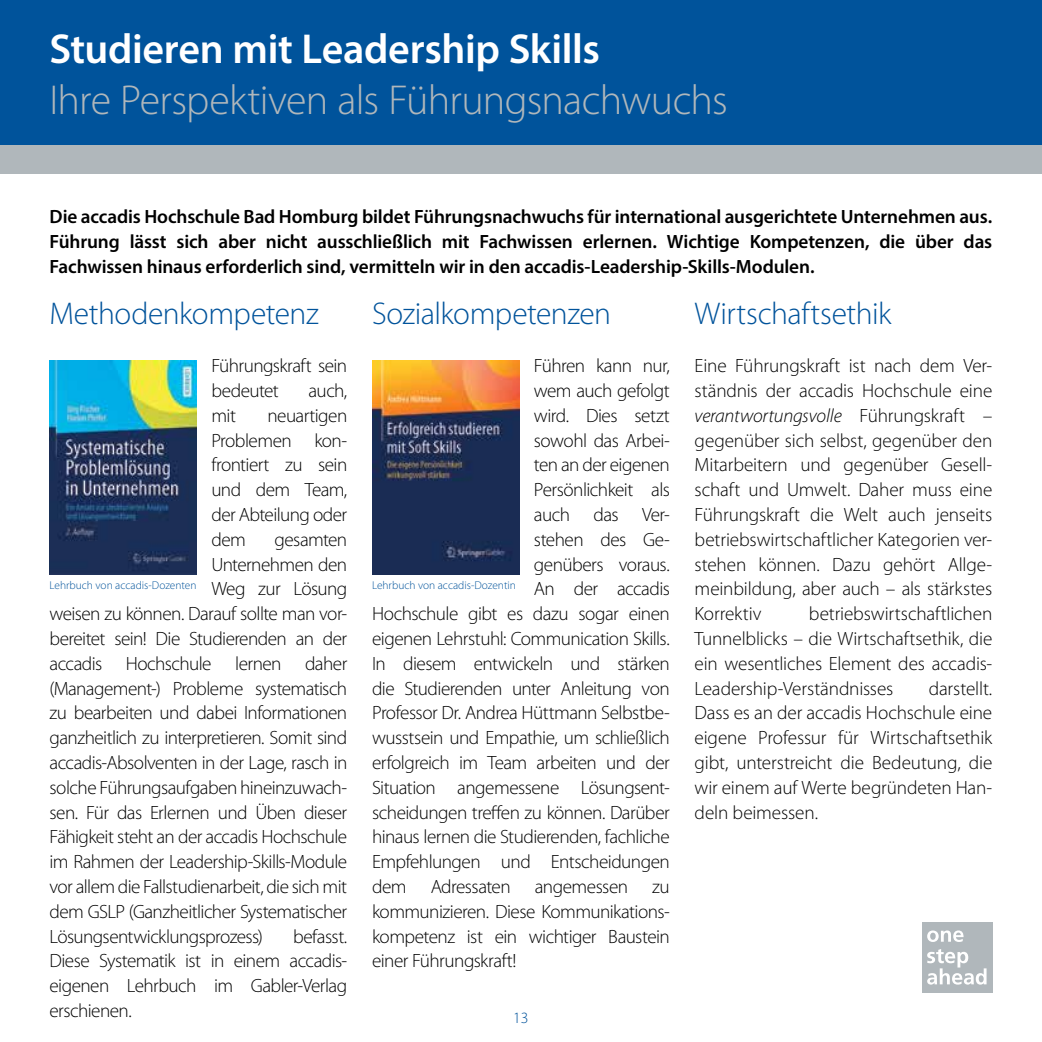
<style>
.page{position:relative;width:1042px;height:1042px;background:#fff}
.page>*{position:absolute;margin:0;border:0;box-sizing:border-box;transform-origin:0 0}
.t1{font:300 42px "Myriad Pro";letter-spacing:-.02em;color:#b0b7bb}
.t2{font:600 42px "Myriad Pro";letter-spacing:-.01em;color:#fff}
.t3{font:300 31.5px "Myriad Pro";letter-spacing:-.015em;color:#00539b}
.t4{font:300 19.25px/24.8px "Myriad Pro";letter-spacing:-.03em;color:#000;text-align:justify}
.t5{font:600 19.25px/24.8px "Myriad Pro";letter-spacing:-.005em;color:#000;text-align:justify}
.t6{font:300 15.75px "Myriad Pro";color:#00539b}
.t7{font:300 11.38px "Myriad Pro";color:#00539b}
.s1{font-style:italic}
</style>
<div class="page">
<div style="left:0;top:0;width:1042px;height:158px;background:#00539b"></div>
<div style="left:0;top:146px;width:1042px;height:28px;background:#b0b7bb"></div>
<img style="left:372px;top:360px;width:147px;height:214px">
<img style="left:50px;top:360px;width:146px;height:215px">
<div style="left:921px;top:922px;width:71px;height:70px;background:#b0b7bb"></div>
<svg style="left:927px;top:930px;width:36px;height:12px"></svg>
<svg style="left:927px;top:949px;width:59px;height:35px"></svg>
<h1 class="t2" style="left:50px;top:23px;width:552px">Studieren mit Leadership Skills</h1>
<h1 class="t1" style="left:50px;top:74px;width:680px">Ihre Perspektiven als Führungsnachwuchs</h1>
<p class="t5" style="left:50px;top:204px;width:944px">Die accadis Hochschule Bad Homburg bildet Führungsnachwuchs für international ausgerichtete Unternehmen aus.<br>Führung lässt sich aber nicht ausschließlich mit Fachwissen erlernen. Wichtige Kompetenzen, die über das Fachwissen hinaus erforderlich sind, vermitteln wir in den accadis-Leadership-Skills-Modulen.</p>
<h2 class="t3" style="left:372px;top:294px;width:240px">Sozialkompetenzen</h2>
<p class="t4" style="left:534px;top:353px;width:137px">Führen kann nur,</p>
<p class="t4" style="left:534px;top:378px;width:137px">wem auch gefolgt</p>
<p class="t4" style="left:534px;top:403px;width:137px">wird. Dies setzt</p>
<p class="t4" style="left:534px;top:427px;width:137px">sowohl das Arbei-</p>
<p class="t4" style="left:534px;top:452px;width:137px">ten an der eigenen</p>
<p class="t4" style="left:534px;top:477px;width:137px">Persönlichkeit als</p>
<p class="t4" style="left:534px;top:502px;width:137px">auch das Ver-</p>
<p class="t4" style="left:534px;top:527px;width:137px">stehen des Ge-</p>
<p class="t4" style="left:534px;top:551px;width:137px">genübers voraus.</p>
<p class="t4" style="left:534px;top:576px;width:137px">An der accadis</p>
<p class="t4" style="left:372px;top:601px;width:299px">Hochschule gibt es dazu sogar einen</p>
<p class="t4" style="left:372px;top:626px;width:299px">eigenen Lehrstuhl: Communication Skills.</p>
<p class="t4" style="left:372px;top:651px;width:299px">In diesem entwickeln und stärken</p>
<p class="t4" style="left:372px;top:675px;width:299px">die Studierenden unter Anleitung von</p>
<p class="t4" style="left:372px;top:700px;width:299px">Professor Dr. Andrea Hüttmann Selbstbe-</p>
<p class="t4" style="left:372px;top:725px;width:299px">wusstsein und Empathie, um schließlich</p>
<p class="t4" style="left:372px;top:750px;width:299px">erfolgreich im Team arbeiten und der</p>
<p class="t4" style="left:372px;top:775px;width:299px">Situation angemessene Lösungsent-</p>
<p class="t4" style="left:372px;top:799px;width:299px">scheidungen treffen zu können. Darüber</p>
<p class="t4" style="left:372px;top:824px;width:299px">hinaus lernen die Studierenden, fachliche</p>
<p class="t4" style="left:372px;top:849px;width:299px">Empfehlungen und Entscheidungen</p>
<p class="t4" style="left:372px;top:874px;width:36px">dem</p>
<p class="t4" style="left:431px;top:874px;width:81px">Adressaten</p>
<p class="t4" style="left:535px;top:874px;width:95px">angemessen</p>
<h2 class="t3" style="left:694px;top:294px;width:198px">Wirtschaftsethik</h2>
<p class="t4" style="left:694px;top:353px;width:299px">Eine Führungskraft ist nach dem Ver&shy;ständnis der accadis Hochschule eine <span class="s1">verantwortungsvolle</span> Führungskraft – gegenüber sich selbst, gegenüber den Mitarbeitern und gegenüber Gesell&shy;schaft und Umwelt. Daher muss eine Führungskraft die Welt auch jenseits betriebswirtschaftlicher Kategorien ver&shy;stehen können. Dazu gehört Allge&shy;meinbildung, aber auch – als stärkstes Korrektiv</p>
<h2 class="t3" style="left:50px;top:294px;width:271px">Methodenkompetenz</h2>
<p class="t4" style="left:211px;top:353px;width:137px">Führungskraft sein bedeutet</p>
<p class="t4" style="left:308px;top:378px;width:40px">auch,</p>
<p class="t4" style="left:211px;top:403px;width:137px;text-indent:56px">neuartigen Problemen kon&shy;frontiert zu sein und dem Team, der Abteilung oder dem</p>
<p class="t4" style="left:211px;top:403px;width:26px">mit</p>
<p class="t4" style="left:274px;top:527px;width:74px">gesamten</p>
<p class="t4" style="left:211px;top:551px;width:137px">Unternehmen den</p>
<p class="t4" style="left:211px;top:576px;width:137px">Weg zur Lösung</p>
<p class="t4" style="left:50px;top:601px;width:299px">weisen zu können. Darauf sollte man vor-</p>
<p class="t4" style="left:50px;top:626px;width:299px">bereitet sein! Die Studierenden an der</p>
<p class="t4" style="left:50px;top:651px;width:299px">accadis Hochschule lernen daher</p>
<p class="t4" style="left:50px;top:675px;width:299px">(Management-) Probleme systematisch</p>
<p class="t4" style="left:50px;top:700px;width:299px">zu bearbeiten und dabei Informationen</p>
<p class="t4" style="left:50px;top:725px;width:299px">ganzheitlich zu interpretieren. Somit sind</p>
<p class="t4" style="left:50px;top:750px;width:299px">accadis-Absolventen in der Lage, rasch in</p>
<p class="t4" style="left:50px;top:775px;width:299px">solche Führungsaufgaben hineinzuwach-</p>
<p class="t4" style="left:50px;top:799px;width:299px">sen. Für das Erlernen und Üben dieser</p>
<p class="t4" style="left:50px;top:824px;width:299px">Fähigkeit steht an der accadis Hochschule</p>
<p class="t4" style="left:50px;top:849px;width:299px">im Rahmen der Leadership-Skills-Module</p>
<p class="t4" style="left:50px;top:874px;width:299px">vor allem die Fallstudienarbeit, die sich mit</p>
<p class="t4" style="left:50px;top:898px;width:299px">dem GSLP (Ganzheitlicher Systematischer</p>
<p class="t4" style="left:50px;top:923px;width:215px">Lösungsentwicklungsprozess)</p>
<p class="t7" style="left:50px;top:579px;width:148px">Lehrbuch von accadis-Dozenten</p>
<p class="t7" style="left:372px;top:579px;width:145px">Lehrbuch von accadis-Dozentin</p>
<p class="t4" style="left:694px;top:601px;width:299px;text-indent:114px">betriebswirtschaftlichen Tunnelblicks – die Wirtschaftsethik, die ein wesentliches Element des accadis-Leadership-Verständnisses</p>
<p class="t4" style="left:694px;top:675px;width:299px;text-indent:234px">darstellt.<br>Dass es an der accadis Hochschule eine eigene Professur für Wirtschaftsethik gibt, unterstreicht die Bedeutung, die wir einem auf Werte begründeten Han&shy;deln beimessen.</p>
<p class="t4" style="left:372px;top:874px;width:299px;text-indent:280px">zu kommunizieren. Diese Kommunikations&shy;kompetenz ist ein wichtiger Baustein einer Führungskraft!</p>
<p class="t4" style="left:50px;top:923px;width:299px;text-indent:243px">befasst.<br>Diese Systematik ist in einem accadis&shy;eigenen Lehrbuch im Gabler-Verlag erschienen.</p>
<p class="t6" style="left:513px;top:1008px;width:17px">13</p>
</div>
